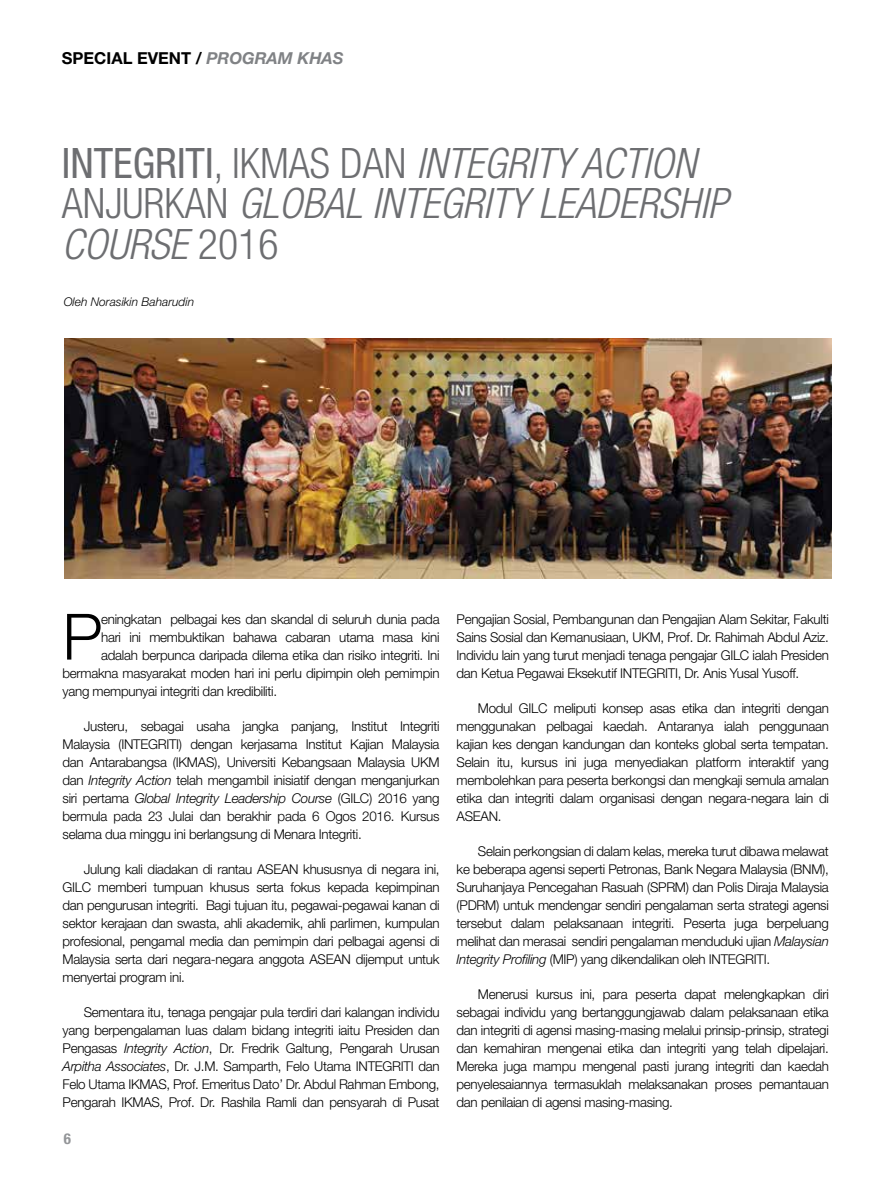
<style>
.page{position:relative;width:893px;height:1191px;background:#fff}
.page>*{position:absolute;margin:0;border:0;box-sizing:border-box;transform-origin:0 0}
.t1{font:300 63.9px "Helvetica Neue LT Std";color:#000}
.t2{font:italic 300 condensed 42px/40.5px "Helvetica Neue LT Std";color:#6d6e71}
.t3{font:italic 700 16.5px "Helvetica Neue LT Std";color:#808285}
.t4{font:700 16.5px "Helvetica Neue LT Std";color:#000}
.t5{font:700 condensed 15px "Helvetica Neue LT Std";color:#939598}
.t6{font:300 13.5px/18px "Helvetica Neue LT Std";letter-spacing:-.02em;color:#000;text-align:justify}
.t7{font:italic 300 12px "Helvetica Neue LT Std";color:#000}
.s1{font-style:normal;color:#000}
.s2{font-weight:400;font-style:normal}
.s3{font-style:normal}
.s4{font-style:italic}
</style>
<div class="page">
<img style="left:64px;top:338px;width:768px;height:241px">
<p class="t4" style="left:62px;top:48px;width:54px">SPECIAL</p>
<p class="t3" style="left:137px;top:48px;width:208px"><span class="s1">EVENT /</span> PROGRAM KHAS</p>
<h2 class="t2" style="left:62px;top:144px;width:668px"><span class="s2">INTEGRITI</span><span class="s3">, IKMAS DAN</span> INTEGRITY ACTION<br><span class="s3">ANJURKAN</span> GLOBAL IN TEGRITY LEADERSHIP<br>COURSE <span class="s3">2016</span></h2>
<p class="t7" style="left:64px;top:295px;width:132px">Oleh Norasikin Baharudin</p>
<h1 class="t1" style="left:63px;top:598px;width:41px">P</h1>
<p class="t6" style="left:101px;top:609px;width:340px">eningkatan pelbagai kes dan skandal di seluruh dunia pada</p>
<p class="t6" style="left:101px;top:627px;width:340px">hari ini membuktikan bahawa cabaran utama masa kini</p>
<p class="t6" style="left:101px;top:645px;width:340px">adalah berpunca daripada dilema etika dan risiko integriti. Ini</p>
<p class="t6" style="left:63px;top:663px;width:378px">bermakna masyarakat moden hari ini perlu dipimpin oleh pemimpin</p>
<p class="t6" style="left:63px;top:681px;width:216px">yang mempunyai integriti dan kredibiliti.</p>
<p class="t6" style="left:63px;top:716px;width:379px;text-indent:21px">Justeru, sebagai usaha jangka panjang, Institut Integriti Malaysia (INTEGRITI) dengan kerjasama Institut Kajian Malaysia dan Antarabangsa (IKMAS), Universiti Kebangsaan Malaysia UKM dan <span class="s4">Integrity Action</span> telah mengambil inisiatif dengan menganjurkan siri pertama <span class="s4">Global Integrity Leadership Course</span> (GILC) 2016 yang bermula pada 23 Julai dan berakhir pada 6 Ogos 2016. Kursus selama dua minggu ini berlangsung di Menara Integriti.</p>
<p class="t6" style="left:63px;top:859px;width:379px;text-indent:21px">Julung kali diadakan di rantau ASEAN khususnya di negara ini, GILC memberi tumpuan khusus serta fokus kepada kepimpinan dan pengurusan integriti. Bagi tujuan itu, pegawai-pegawai kanan di sektor kerajaan dan swasta, ahli akademik, ahli parlimen, kumpulan profesional, pengamal media dan pemimpin dari pelbagai agensi di Malaysia serta dari negara-negara anggota ASEAN dijemput untuk menyertai program ini.</p>
<p class="t6" style="left:63px;top:1002px;width:379px;text-indent:21px">Sementara itu, tenaga pengajar pula terdiri dari kalangan individu yang berpengalaman luas dalam bidang integriti iaitu Presiden dan Pengasas <span class="s4">Integrity Action</span>, Dr. Fredrik Galtung, Pengarah Urusan <span class="s4">Arpitha Associates</span>, Dr. J.M. Samparth, Felo Utama INTEGRITI dan Felo Utama IKMAS, Prof. Emeritus Dato’ Dr. Abdul Rahman Embong, Pengarah IKMAS, Prof. Dr. Rashila Ramli dan pensyarah di Pusat</p>
<p class="t5" style="left:64px;top:1129px;width:9px">6</p>
<p class="t6" style="left:457px;top:609px;width:374px">Pengajian Sosial, Pembangunan dan Pengajian Alam Sekitar, Fakulti Sains Sosial dan Kemanusiaan, UKM, Prof. Dr. Rahimah Abdul Aziz.<br>Individu lain yang turut menjadi tenaga pengajar GILC ialah Presiden dan Ketua Pegawai Eksekutif INTEGRITI, Dr. Anis Yusal Yusoff.</p>
<p class="t6" style="left:457px;top:698px;width:374px;text-indent:21px">Modul GILC meliputi konsep asas etika dan integriti dengan menggunakan pelbagai kaedah. Antaranya ialah penggunaan kajian kes dengan kandungan dan konteks global serta tempatan.<br>Selain itu, kursus ini juga menyediakan platform interaktif yang membolehkan para peserta berkongsi dan mengkaji semula amalan etika dan integriti dalam organisasi dengan negara-negara lain di ASEAN.</p>
<p class="t6" style="left:457px;top:841px;width:374px;text-indent:21px">Selain perkongsian di dalam kelas, mereka turut dibawa melawat ke beberapa agensi seperti Petronas, Bank Negara Malaysia (BNM), Suruhanjaya Pencegahan Rasuah (SPRM) dan Polis Diraja Malaysia (PDRM) untuk mendengar sendiri pengalaman serta strategi agensi tersebut dalam pelaksanaan integriti. Peserta juga berpeluang melihat dan merasai sendiri pengalaman menduduki ujian <span class="s4">Malaysian Integrity Profiling</span> (MIP) yang dikendalikan oleh INTEGRITI.</p>
<p class="t6" style="left:457px;top:984px;width:374px;text-indent:21px">Menerusi kursus ini, para peserta dapat melengkapkan diri sebagai individu yang bertanggungjawab dalam pelaksanaan etika dan integriti di agensi masing-masing melalui prinsip-prinsip, strategi dan kemahiran mengenai etika dan integriti yang telah dipelajari.<br>Mereka juga mampu mengenal pasti jurang integriti dan kaedah penyelesaiannya termasuklah melaksanakan proses pemantauan dan penilaian di agensi masing-masing.</p>
</div>
